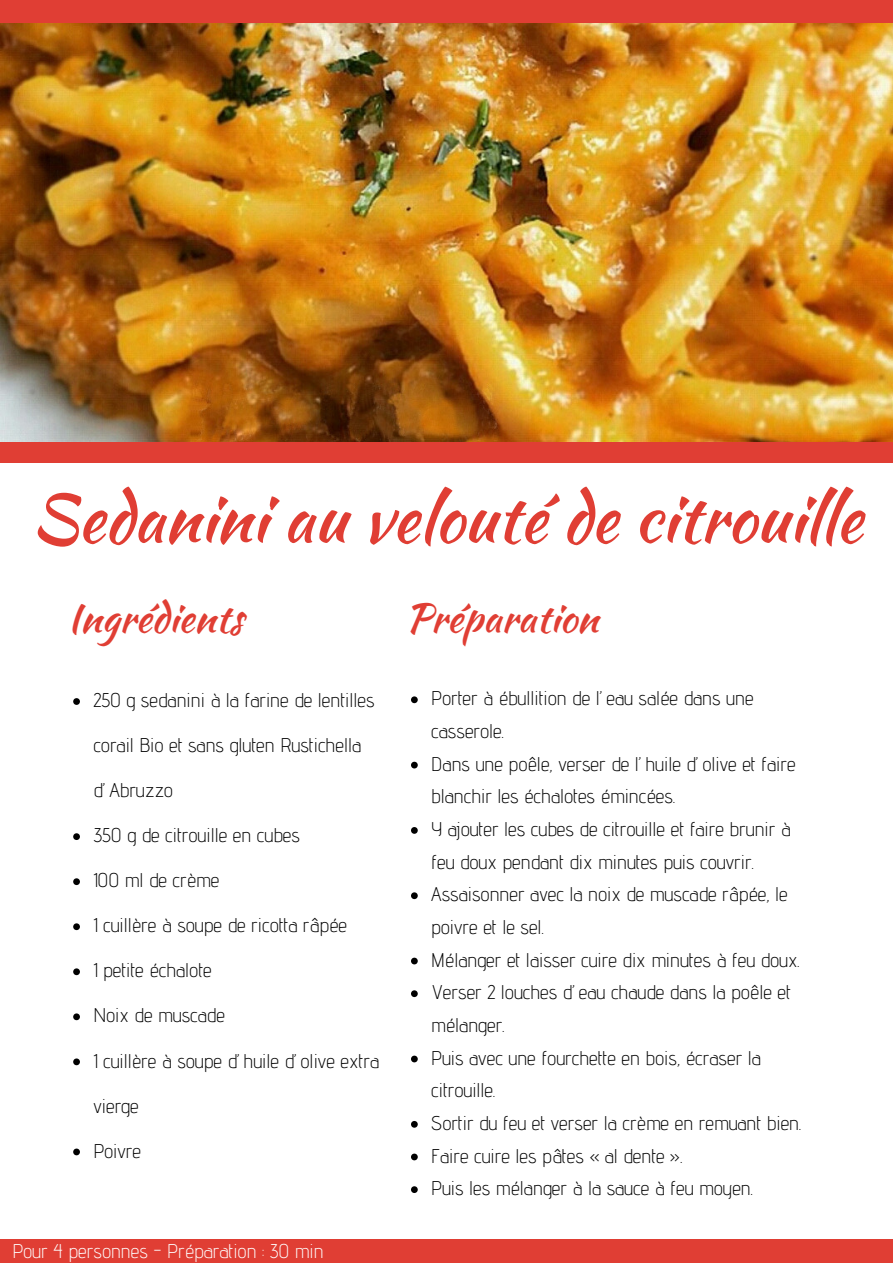
<style>
.page{position:relative;width:893px;height:1263px;background:#fff}
.page>*{position:absolute;margin:0;border:0;box-sizing:border-box;transform-origin:0 0}
.t1{font:66.3px "Kaushan Script";color:#e03e34}
.t2{font:39.75px "Kaushan Script";color:#e03e34}
.t3{font:300 19.8px/32.7px "Advent Pro";color:#000}
.t4{font:300 19.8px "Advent Pro";color:#fff}
</style>
<div class="page">
<img style="left:0;top:23px;width:893px;height:419px">
<div style="left:0;top:442px;width:893px;height:21px;background:#e03e34"></div>
<div style="left:0;top:0;width:893px;height:23px;background:#e03e34"></div>
<svg style="left:73px;top:698px;width:7px;height:7px"></svg>
<svg style="left:73px;top:833px;width:7px;height:7px"></svg>
<svg style="left:73px;top:878px;width:7px;height:7px"></svg>
<svg style="left:73px;top:923px;width:7px;height:7px"></svg>
<svg style="left:73px;top:968px;width:7px;height:7px"></svg>
<svg style="left:73px;top:1013px;width:7px;height:7px"></svg>
<svg style="left:73px;top:1058px;width:7px;height:7px"></svg>
<svg style="left:73px;top:1148px;width:7px;height:7px"></svg>
<svg style="left:411px;top:696px;width:7px;height:7px"></svg>
<svg style="left:411px;top:762px;width:7px;height:6px"></svg>
<svg style="left:411px;top:827px;width:7px;height:7px"></svg>
<svg style="left:411px;top:892px;width:7px;height:7px"></svg>
<svg style="left:411px;top:958px;width:7px;height:6px"></svg>
<svg style="left:411px;top:990px;width:7px;height:7px"></svg>
<svg style="left:411px;top:1056px;width:7px;height:6px"></svg>
<svg style="left:411px;top:1121px;width:7px;height:7px"></svg>
<svg style="left:411px;top:1153px;width:7px;height:7px"></svg>
<svg style="left:411px;top:1186px;width:7px;height:7px"></svg>
<div style="left:0;top:1240px;width:893px;height:23px;background:#e03e34"></div>
<h1 class="t1" style="left:31px;top:470px;width:833px">Sedanini au velouté de citrouille</h1>
<h2 class="t2" style="left:68px;top:589px;width:177px">Ingrédients</h2>
<p class="t3" style="left:93px;top:683px;width:283px">250 g sedanini à la farine de lentilles</p>
<p class="t3" style="left:93px;top:729px;width:269px">corail Bio et sans gluten Rustichella</p>
<p class="t3" style="left:93px;top:774px;width:81px">d’Abruzzo</p>
<p class="t3" style="left:93px;top:819px;width:208px">350 g de citrouille en cubes</p>
<p class="t3" style="left:93px;top:864px;width:128px">100 ml de crème</p>
<p class="t3" style="left:93px;top:909px;width:255px">1 cuillère à soupe de ricotta râpée</p>
<p class="t3" style="left:93px;top:954px;width:120px">1 petite échalote</p>
<p class="t3" style="left:93px;top:999px;width:133px">Noix de muscade</p>
<p class="t3" style="left:93px;top:1044px;width:287px">1 cuillère à soupe d’huile d’olive extra</p>
<p class="t3" style="left:93px;top:1089px;width:47px">vierge</p>
<p class="t3" style="left:93px;top:1134px;width:49px">Poivre</p>
<p class="t4" style="left:12px;top:1239px;width:313px">Pour 4 personnes - Préparation : 30 min</p>
<h2 class="t2" style="left:405px;top:589px;width:195px">Préparation</h2>
<p class="t3" style="left:431px;top:682px;width:372px">Porter à ébullition de l’eau salée dans une casserole.<br>Dans une poêle, verser de l’huile d’olive et faire blanchir les échalotes émincées.<br>Y ajouter les cubes de citrouille et faire brunir à feu doux pendant dix minutes puis couvrir.<br>Assaisonner avec la noix de muscade râpée, le poivre et le sel.<br>Mélanger et laisser cuire dix minutes à feu doux.<br>Verser 2 louches d’eau chaude dans la poêle et mélanger.<br>Puis avec une fourchette en bois, écraser la citrouille.<br>Sortir du feu et verser la crème en remuant bien.<br>Faire cuire les pâtes « al dente ».<br>Puis les mélanger à la sauce à feu moyen.</p>
</div>
